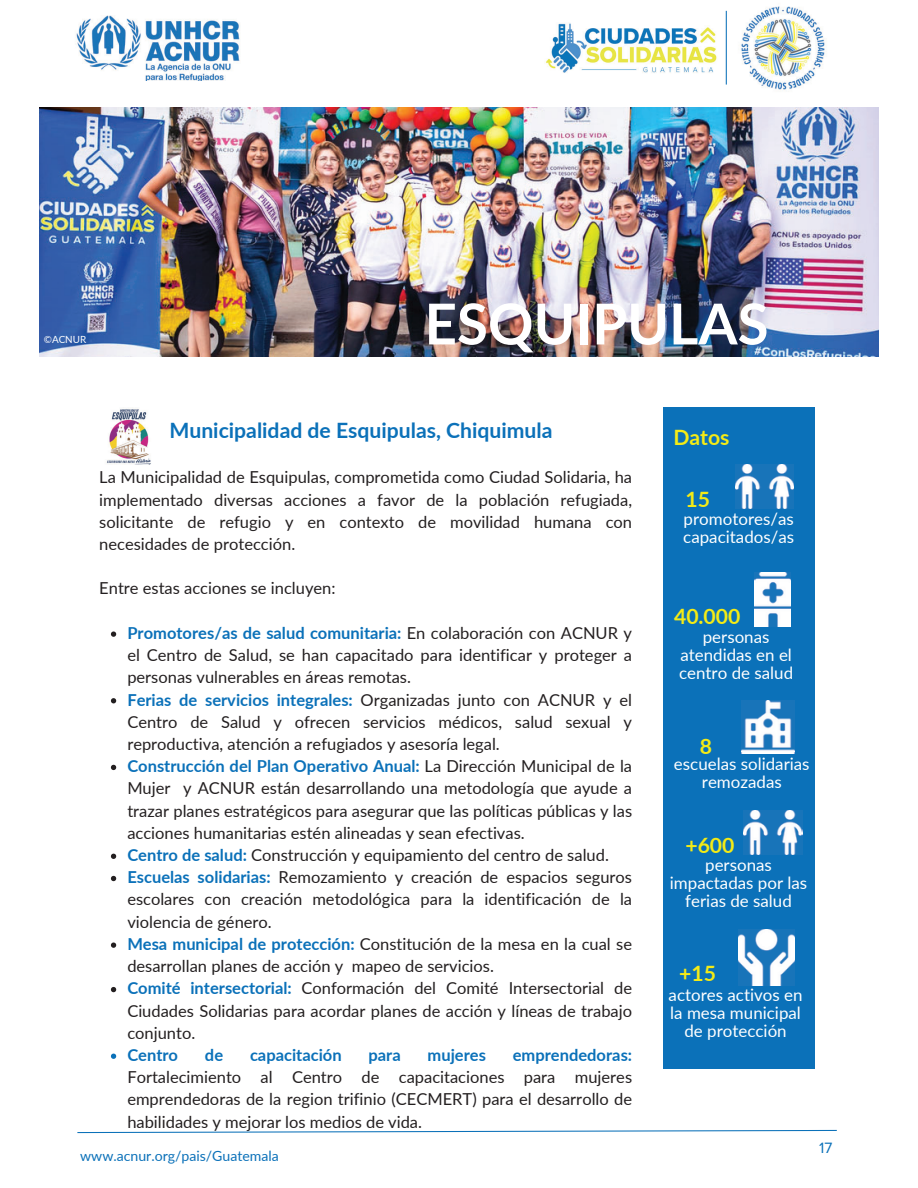
<style>
.page{position:relative;width:918px;height:1188px;background:#fff}
.page>*{position:absolute;margin:0;border:0;box-sizing:border-box;transform-origin:0 0}
.t1{font:700 56.4px "Lato";color:#fff}
.t2{font:700 21.15px "Lato";color:#0b71b9}
.t3{font:700 21.15px "Lato";color:#f4eb16}
.t4{font:16.95px/18px "Lato";color:#fff;text-align:center}
.t5{font:16.5px/22.2px "Lato";color:#231f20;text-align:justify}
.t6{font:700 16.5px "Lato";color:#0b71b9}
.t7{font:15.45px "Proxima Nova";color:#0b71b9}
.t8{font:14.1px "Lato";color:#0b71b9}
.t9{font:9.9px "Lato";color:#fff}
.s1{font-weight:700;color:#0b71b9}
</style>
<div class="page">
<svg style="left:77px;top:1129px;width:760px;height:5px"></svg>
<img style="left:76px;top:16px;width:164px;height:65px">
<img style="left:545px;top:23px;width:172px;height:50px">
<img style="left:741px;top:6px;width:84px;height:84px">
<hr style="left:726px;top:11px;width:1px;height:74px;background:#0b71b9">
<div style="left:663px;top:408px;width:152px;height:661px;background:#0b71b9"></div>
<img style="left:742px;top:700px;width:53px;height:53px">
<img style="left:739px;top:930px;width:56px;height:56px">
<img style="left:755px;top:573px;width:36px;height:54px">
<img style="left:736px;top:464px;width:58px;height:45px">
<img style="left:106px;top:408px;width:45px;height:57px">
<img style="left:39px;top:107px;width:840px;height:250px">
<svg style="left:111px;top:631px;width:5px;height:6px"></svg>
<svg style="left:111px;top:698px;width:5px;height:5px"></svg>
<svg style="left:111px;top:765px;width:5px;height:5px"></svg>
<svg style="left:111px;top:854px;width:5px;height:5px"></svg>
<svg style="left:111px;top:876px;width:5px;height:5px"></svg>
<svg style="left:111px;top:943px;width:5px;height:5px"></svg>
<svg style="left:111px;top:987px;width:5px;height:5px"></svg>
<svg style="left:111px;top:1054px;width:5px;height:5px"></svg>
<img style="left:744px;top:810px;width:58px;height:45px">
<p class="t9" style="left:44px;top:333px;width:44px">©ACNUR</p>
<h1 class="t1" style="left:425px;top:289px;width:346px">ESQUIPULAS</h1>
<p class="t2" style="left:169px;top:417px;width:385px">Municipalidad de Esquipulas, Chiquimula</p>
<p class="t5" style="left:99px;top:466px;width:534px">La Municipalidad de Esquipulas, comprometida como Ciudad Solidaria, ha implementado diversas acciones a favor de la población refugiada, solicitante de refugio y en contexto de movilidad humana con necesidades de protección.</p>
<p class="t5" style="left:99px;top:577px;width:238px">Entre estas acciones se incluyen:</p>
<p class="t5" style="left:127px;top:621px;width:506px;text-align:left"><span class="s1">Promotores/as de salud comunitaria:</span> En colaboración con ACNUR y el Centro de Salud, se han capacitado para identificar y proteger a personas vulnerables en áreas remotas.<br><span class="s1">Ferias de servicios integrales:</span> Organizadas junto con ACNUR y el Centro de Salud y ofrecen servicios médicos, salud sexual y reproductiva, atención a refugiados y asesoría legal.<br><span class="s1">Construcción del Plan Operativo Anual:</span> La Dirección Municipal de la Mujer y ACNUR están desarrollando una metodología que ayude a trazar planes estratégicos para asegurar que las políticas públicas y las acciones humanitarias estén alineadas y sean efectivas.<br><span class="s1">Centro de salud:</span> Construcción y equipamiento del centro de salud.<br><span class="s1">Escuelas solidarias:</span> Remozamiento y creación de espacios seguros escolares con creación metodológica para la identificación de la violencia de género.<br><span class="s1">Mesa municipal de protección:</span> Constitución de la mesa en la cual se desarrollan planes de acción y mapeo de servicios.<br><span class="s1">Comité intersectorial:</span> Conformación del Comité Intersectorial de Ciudades Solidarias para acordar planes de acción y líneas de trabajo conjunto.</p>
<p class="t6" style="left:127px;top:1045px;width:52px">Centro</p>
<p class="t6" style="left:205px;top:1045px;width:20px">de</p>
<p class="t6" style="left:250px;top:1045px;width:93px">capacitación</p>
<p class="t6" style="left:369px;top:1045px;width:34px">para</p>
<p class="t6" style="left:428px;top:1045px;width:60px">mujeres</p>
<p class="t6" style="left:513px;top:1045px;width:121px">emprendedoras:</p>
<p class="t5" style="left:127px;top:1066px;width:506px">Fortalecimiento al Centro de capacitaciones para mujeres emprendedoras de la region trifinio (CECMERT) para el desarrollo de habilidades y mejorar los medios de vida.</p>
<p class="t8" style="left:80px;top:1147px;width:200px">www.acnur.org/pais/Guatemala</p>
<p class="t3" style="left:673px;top:424px;width:58px">Datos</p>
<p class="t3" style="left:685px;top:487px;width:26px">15</p>
<p class="t4" style="left:683px;top:509px;width:112px;text-align:left">promotores/as capacitados/as</p>
<p class="t3" style="left:674px;top:604px;width:68px">40.000</p>
<p class="t4" style="left:679px;top:627px;width:116px">personas atendidas en el centro de salud</p>
<p class="t3" style="left:700px;top:733px;width:14px">8</p>
<p class="t4" style="left:674px;top:754px;width:137px">escuelas solidarias remozadas</p>
<p class="t3" style="left:685px;top:832px;width:51px">+600</p>
<p class="t4" style="left:670px;top:855px;width:139px">personas impactadas por las ferias de salud</p>
<p class="t3" style="left:679px;top:960px;width:38px">+15</p>
<p class="t4" style="left:669px;top:986px;width:135px">actores activos en la mesa municipal de protección</p>
<p class="t7" style="left:819px;top:1139px;width:15px">17</p>
</div>
